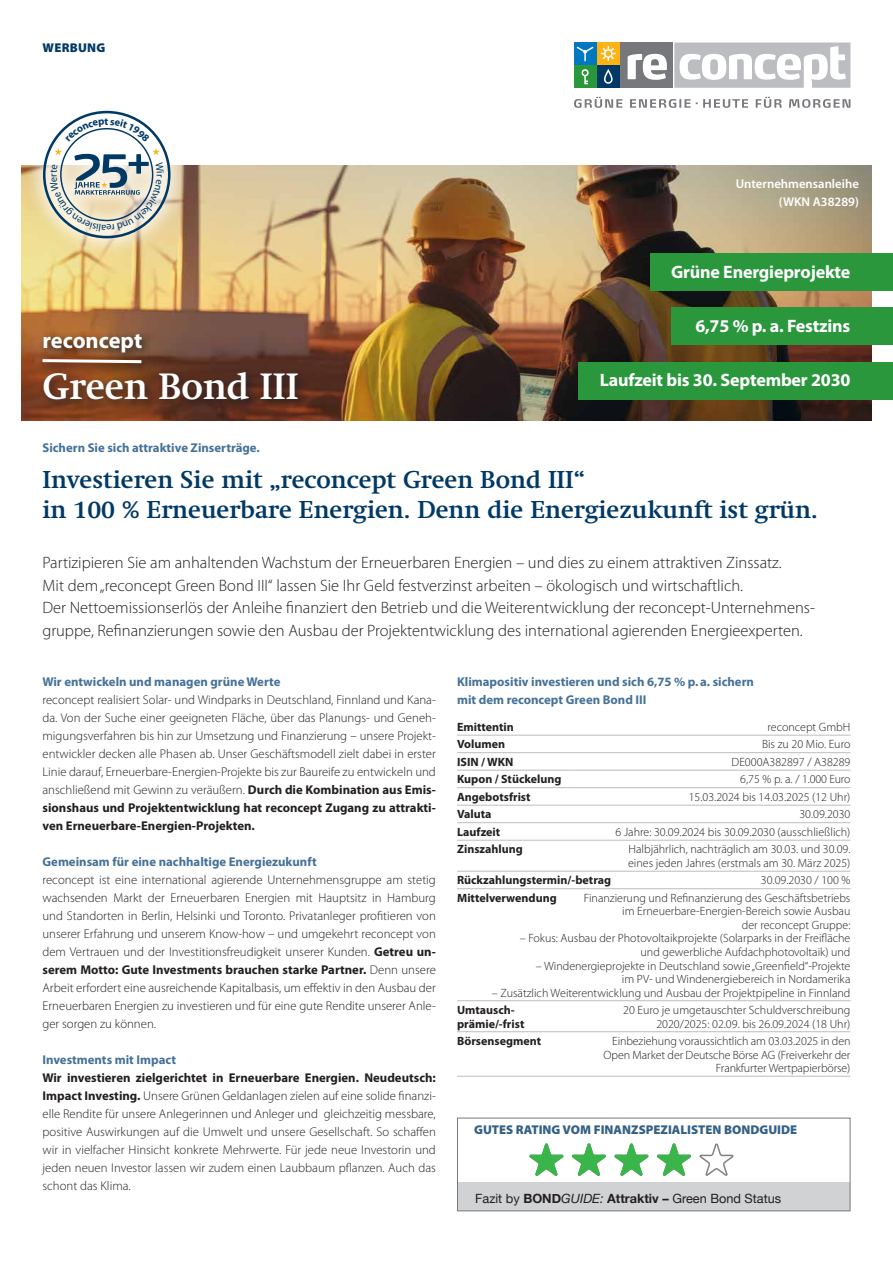
<style>
.page{position:relative;width:893px;height:1263px;background:#fff}
.page>*{position:absolute;margin:0;border:0;box-sizing:border-box;transform-origin:0 0}
.t1{font:700 36px "Swift";color:#fff}
.t2{font:700 24px/30px "Swift";color:#003965}
.t3{font:700 22.5px "Myriad Pro";color:#fff}
.t4{font:700 18px "Myriad Pro";letter-spacing:-.01em;color:#fff}
.t5{font:300 16.5px/22.5px "Myriad Pro";color:#231f20}
.t6{font:300 12.75px/18px "Myriad Pro";color:#231f20;text-align:justify}
.t7{font:700 12.75px/18px "Myriad Pro";color:#457198}
.t8{font:12.75px "Helvetica Neue";color:#231f20}
.t9{font:900 12.75px "Myriad Pro";color:#003965}
.t10{font:600 12.75px/18px "Myriad Pro";color:#fff;text-align:right}
.t11{font:900 12.75px "Myriad Pro";letter-spacing:.02em;color:#003965}
.t12{font:300 12px/13.5px "Myriad Pro";color:#231f20;text-align:right}
.t13{font:700 12px/13.5px "Myriad Pro";color:#231f20}
.s1{font-weight:700}
.s2{font-style:italic}
</style>
<div class="page">
<img style="left:21px;top:166px;width:851px;height:255px">
<div style="left:574px;top:66px;width:22px;height:22px;background:#2a973d"></div>
<svg style="left:581px;top:69px;width:8px;height:15px"></svg>
<div style="left:620px;top:43px;width:53px;height:45px;background:#76787b"></div>
<svg style="left:628px;top:54px;width:39px;height:26px"></svg>
<div style="left:597px;top:43px;width:22px;height:22px;background:#fbb316"></div>
<svg style="left:601px;top:46px;width:15px;height:15px"></svg>
<div style="left:597px;top:66px;width:22px;height:22px;background:#003965"></div>
<svg style="left:604px;top:69px;width:9px;height:15px"></svg>
<div style="left:574px;top:43px;width:22px;height:22px;background:#0078c0"></div>
<svg style="left:577px;top:47px;width:16px;height:14px"></svg>
<svg style="left:674px;top:43px;width:176px;height:45px"></svg>
<svg style="left:574px;top:97px;width:48px;height:11px"></svg>
<svg style="left:630px;top:99px;width:118px;height:9px"></svg>
<svg style="left:756px;top:97px;width:26px;height:11px"></svg>
<svg style="left:789px;top:99px;width:61px;height:9px"></svg>
<div style="left:37px;top:328px;width:272px;height:84px;background:#231f20;opacity:.75"></div>
<svg style="left:40px;top:358px;width:104px;height:7px"></svg>
<div style="left:672px;top:308px;width:221px;height:37px;background:#2a973d"></div>
<div style="left:578px;top:362px;width:315px;height:37px;background:#2a973d"></div>
<div style="left:651px;top:254px;width:242px;height:37px;background:#2a973d"></div>
<div style="left:24px;top:92px;width:166px;height:165px;background:#fff;opacity:.75"></div>
<div style="left:43px;top:111px;width:128px;height:127px;border:3px solid #003965;border-radius:50%"></div>
<div style="left:457px;top:1182px;width:393px;height:29px;background:#d1d2d4"></div>
<svg style="left:699px;top:1143px;width:35px;height:33px"></svg>
<svg style="left:529px;top:1143px;width:35px;height:33px"></svg>
<svg style="left:572px;top:1143px;width:34px;height:33px"></svg>
<svg style="left:614px;top:1143px;width:35px;height:33px"></svg>
<svg style="left:657px;top:1143px;width:34px;height:33px"></svg>
<div style="left:457px;top:1118px;width:393px;height:93px;border:1px solid #76787b"></div>
<hr style="left:457px;top:735px;width:117px;height:1px;background:#bcbdc0">
<hr style="left:574px;top:735px;width:276px;height:1px;background:#bcbdc0">
<hr style="left:457px;top:752px;width:117px;height:1px;background:#bcbdc0">
<hr style="left:574px;top:752px;width:276px;height:1px;background:#bcbdc0">
<hr style="left:457px;top:770px;width:117px;height:1px;background:#bcbdc0">
<hr style="left:574px;top:770px;width:276px;height:1px;background:#bcbdc0">
<hr style="left:457px;top:787px;width:117px;height:1px;background:#bcbdc0">
<hr style="left:574px;top:787px;width:276px;height:1px;background:#bcbdc0">
<hr style="left:457px;top:805px;width:117px;height:1px;background:#bcbdc0">
<hr style="left:574px;top:805px;width:276px;height:1px;background:#bcbdc0">
<hr style="left:457px;top:822px;width:117px;height:1px;background:#bcbdc0">
<hr style="left:574px;top:822px;width:276px;height:1px;background:#bcbdc0">
<hr style="left:457px;top:840px;width:117px;height:1px;background:#bcbdc0">
<hr style="left:574px;top:840px;width:276px;height:1px;background:#bcbdc0">
<hr style="left:457px;top:1000px;width:117px;height:1px;background:#bcbdc0">
<hr style="left:574px;top:1000px;width:276px;height:1px;background:#bcbdc0">
<hr style="left:457px;top:1031px;width:117px;height:1px;background:#bcbdc0">
<hr style="left:574px;top:1031px;width:276px;height:1px;background:#bcbdc0">
<hr style="left:457px;top:871px;width:117px;height:1px;background:#bcbdc0">
<hr style="left:574px;top:871px;width:276px;height:1px;background:#bcbdc0">
<hr style="left:457px;top:888px;width:117px;height:1px;background:#bcbdc0">
<hr style="left:574px;top:888px;width:276px;height:1px;background:#bcbdc0">
<hr style="left:457px;top:1076px;width:117px;height:1px;background:#bcbdc0">
<hr style="left:574px;top:1076px;width:276px;height:1px;background:#bcbdc0">
<svg style="left:65px;top:118px;width:85px;height:24px"></svg>
<svg style="left:50px;top:148px;width:114px;height:84px;background:#cbcdc4"></svg>
<p class="t11" style="left:43px;top:41px;width:64px">WERBUNG</p>
<h3 class="t3" style="left:43px;top:328px;width:101px">reconcept</h3>
<h1 class="t1" style="left:43px;top:365px;width:258px">Green Bond III</h1>
<p class="t10" style="left:736px;top:175px;width:125px">Unternehmensanleihe (WKN A38289)</p>
<h3 class="t4" style="left:671px;top:262px;width:181px">Grüne Energieprojekte</h3>
<h3 class="t4" style="left:695px;top:316px;width:157px">6,75 % p. a. Festzins</h3>
<h3 class="t4" style="left:600px;top:370px;width:252px">Laufzeit bis 30. September 2030</h3>
<p class="t7" style="left:43px;top:438px;width:219px">Sichern Sie sich attraktive Zinserträge.</p>
<h2 class="t2" style="left:43px;top:464px;width:777px">Investieren Sie mit „reconcept Green Bond III“<br>in 100 % Erneuerbare Energien. Denn die Energiezukunft ist grün.</h2>
<p class="t5" style="left:43px;top:552px;width:773px">Partizipieren Sie am anhaltenden Wachstum der Erneuerbaren Energien – und dies zu einem attraktiven Zinssatz.<br>Mit dem „reconcept Green Bond III“ lassen Sie Ihr Geld festverzinst arbeiten – ökologisch und wirtschaftlich.<br>Der Nettoemissionserlös der Anleihe finanziert den Betrieb und die Weiterentwicklung der reconcept-Unternehmens&shy;gruppe, Refinanzierungen sowie den Ausbau der Projektentwicklung des international agierenden Energieexperten.</p>
<p class="t7" style="left:457px;top:672px;width:298px">Klimapositiv investieren und sich 6,75 % p.a. sichern mit dem reconcept Green Bond III</p>
<p class="t13" style="left:457px;top:720px;width:58px">Emittentin</p>
<p class="t12" style="left:767px;top:720px;width:85px">reconcept GmbH</p>
<p class="t13" style="left:457px;top:738px;width:50px">Volumen</p>
<p class="t12" style="left:762px;top:738px;width:90px">Bis zu 20 Mio. Euro</p>
<p class="t13" style="left:457px;top:755px;width:58px">ISIN / WKN</p>
<p class="t12" style="left:732px;top:755px;width:120px">DE000A382897 / A38289</p>
<p class="t13" style="left:457px;top:773px;width:106px">Kupon / Stückelung</p>
<p class="t12" style="left:740px;top:773px;width:112px">6,75 % p. a. / 1.000 Euro</p>
<p class="t13" style="left:457px;top:790px;width:75px">Angebotsfrist</p>
<p class="t12" style="left:689px;top:790px;width:163px">15.03.2024 bis 14.03.2025 (12 Uhr)</p>
<p class="t13" style="left:457px;top:808px;width:36px">Valuta</p>
<p class="t12" style="left:799px;top:808px;width:53px">30.09.2030</p>
<p class="t13" style="left:457px;top:825px;width:45px">Laufzeit</p>
<p class="t12" style="left:616px;top:825px;width:236px">6 Jahre: 30.09.2024 bis 30.09.2030 (ausschließlich)</p>
<p class="t13" style="left:457px;top:843px;width:67px">Zinszahlung</p>
<p class="t12" style="left:628px;top:843px;width:224px;text-align:left">Halbjährlich, nachträglich am 30.03. und 30.09. eines jeden Jahres (erstmals am 30. März 2025)</p>
<p class="t13" style="left:457px;top:874px;width:155px">Rückzahlungstermin/-betrag</p>
<p class="t12" style="left:761px;top:874px;width:91px">30.09.2030 / 100 %</p>
<p class="t13" style="left:457px;top:891px;width:101px">Mittelverwendung</p>
<p class="t12" style="left:584px;top:891px;width:268px">Finanzierung und Refinanzierung des Geschäftsbetriebs im Erneuerbare-Energien-Bereich sowie Ausbau<br>der reconcept Gruppe:</p>
<p class="t12" style="left:520px;top:932px;width:332px">– Fokus: Ausbau der Photovoltaikprojekte (Solarparks in der Freifläche und gewerbliche Aufdachphotovoltaik) und</p>
<p class="t12" style="left:536px;top:959px;width:316px">– Windenergieprojekte in Deutschland sowie „Greenfield“-Projekte im PV- und Windenergiebereich in Nordamerika</p>
<p class="t12" style="left:492px;top:986px;width:360px">– Zusätzlich Weiterentwicklung und Ausbau der Projektpipeline in Finnland</p>
<p class="t13" style="left:457px;top:1003px;width:69px">Umtausch&shy;prämie/-frist</p>
<p class="t12" style="left:623px;top:1003px;width:229px">20 Euro je umgetauschter Schuldverschreibung<br>2020/2025: 02.09. bis 26.09.2024 (18 Uhr)</p>
<p class="t13" style="left:457px;top:1034px;width:85px">Börsensegment</p>
<p class="t12" style="left:604px;top:1034px;width:248px">Einbeziehung voraussichtlich am 03.03.2025 in den<br>Open Market der Deutsche Börse AG (Freiverkehr der<br>Frankfurter Wertpapierbörse)</p>
<p class="t7" style="left:43px;top:672px;width:239px">Wir entwickeln und managen grüne Werte</p>
<p class="t6" style="left:43px;top:691px;width:395px">reconcept realisiert Solar- und Windparks in Deutschland, Finnland und Kana&shy;da. Von der Suche einer geeigneten Fläche, über das Planungs- und Geneh&shy;migungsverfahren bis hin zur Umsetzung und Finanzierung – unsere Projekt&shy;entwickler decken alle Phasen ab. Unser Geschäftsmodell zielt dabei in erster Linie darauf, Erneuerbare-Energien-Projekte bis zur Baureife zu entwickeln und anschließend mit Gewinn zu veräußern. <span class="s1">Durch die Kombination aus Emis&shy;sionshaus und Projektentwicklung hat reconcept Zugang zu attrakti&shy;ven Erneuerbare-Energien-Projekten.</span></p>
<p class="t7" style="left:43px;top:852px;width:276px">Gemeinsam für eine nachhaltige Energiezukunft</p>
<p class="t6" style="left:43px;top:871px;width:395px">reconcept ist eine international agierende Unternehmensgruppe am stetig wachsenden Markt der Erneuerbaren Energien mit Hauptsitz in Hamburg und Standorten in Berlin, Helsinki und Toronto. Privatanleger profitieren von unserer Erfahrung und unserem Know-how – und umgekehrt reconcept von dem Vertrauen und der Investitionsfreudigkeit unserer Kunden. <span class="s1">Getreu un&shy;serem Motto: Gute Investments brauchen starke Partner.</span> Denn unsere Arbeit erfordert eine ausreichende Kapitalbasis, um effektiv in den Ausbau der Erneuerbaren Energien zu investieren und für eine gute Rendite unserer Anle&shy;ger sorgen zu können.</p>
<p class="t7" style="left:43px;top:1050px;width:135px">Investments mit Impact</p>
<p class="t6" style="left:43px;top:1069px;width:395px"><span class="s1">Wir investieren zielgerichtet in Erneuerbare Energien. Neudeutsch:<br>Impact Investing.</span> Unsere Grünen Geldanlagen zielen auf eine solide finanzi&shy;elle Rendite für unsere Anlegerinnen und Anleger und gleichzeitig messbare, positive Auswirkungen auf die Umwelt und unsere Gesellschaft. So schaffen wir in vielfacher Hinsicht konkrete Mehrwerte. Für jede neue Investorin und jeden neuen Investor lassen wir zudem einen Laubbaum pflanzen. Auch das schont das Klima.</p>
<p class="t9" style="left:474px;top:1122px;width:325px">GUTES RATING VOM FINANZSPEZIALISTEN BONDGUIDE</p>
<p class="t8" style="left:475px;top:1190px;width:308px">Fazit by <span class="s1">BOND</span><span class="s2">GUIDE:</span> <span class="s1">Attraktiv –</span> Green Bond Status</p>
</div>
